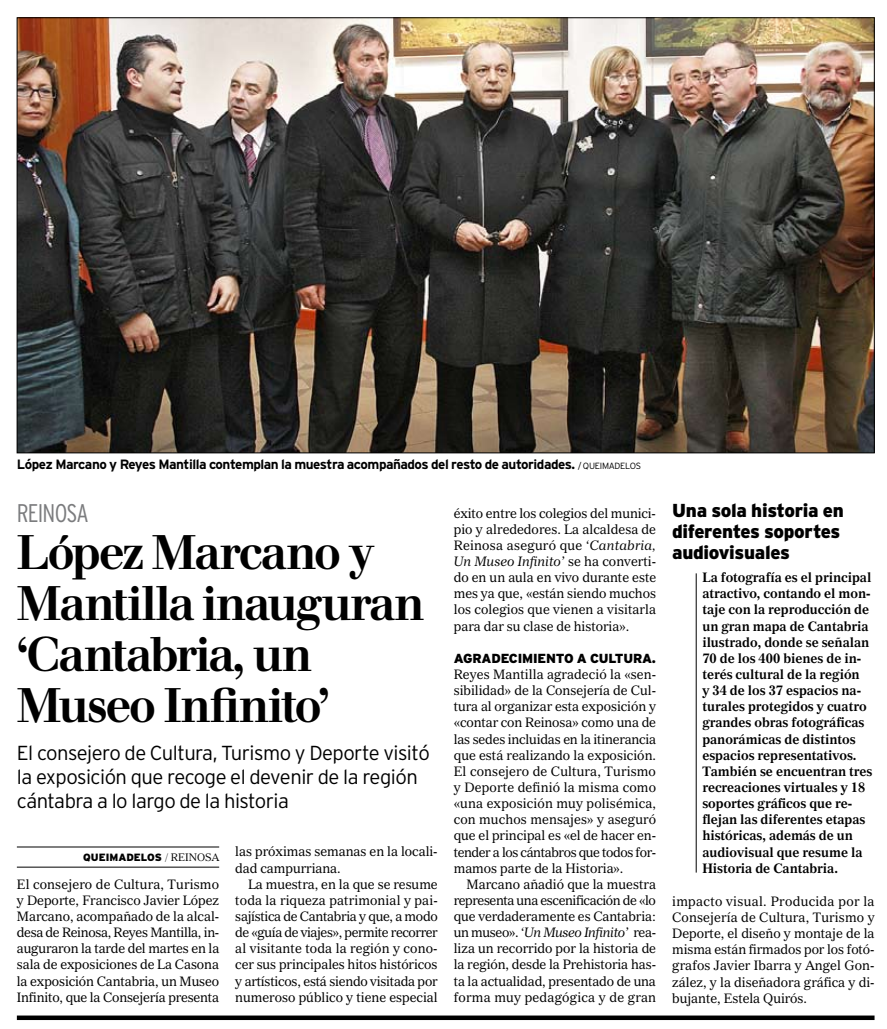
<style>
.page{position:relative;width:887px;height:1029px;background:#fff}
.page>*{position:absolute;margin:0;border:0;box-sizing:border-box;transform-origin:0 0}
.t1{font:500 48px/51px "Walbaum";letter-spacing:-.04em;color:#000;scale:.95 1}
.t2{font:300 condensed 25.5px "Interstate";letter-spacing:-.03em;color:#7b7c7e}
.t3{font:300 20.25px/24px "Interstate";letter-spacing:-.025em;color:#000}
.t4{font:900 18.75px/21px "Interstate";color:#000}
.t5{font:700 13.5px "Interstate";letter-spacing:-.035em;color:#000}
.t6{font:13.2px/16.2px "Imperial WT10 Roman";color:#000;text-align:justify;scale:.95 1}
.t7{font:700 13.2px/16.2px "Imperial WT10";color:#000;scale:.95 1}
.t8{font:italic 13.2px "Imperial WT10";letter-spacing:-.01em;color:#000;scale:.95 1}
.t9{font:900 13.2px "Interstate";letter-spacing:-.01em;color:#000}
.t10{font:900 10.5px "Interstate";color:#000}
.s1{font-weight:300;font-size:9px}
.s2{font-family:"Imperial WT10";font-style:italic}
.s3{font-family:"Imperial WT10 Roman";font-style:normal}
.s4{font-family:"Imperial WT15 Roman";font-weight:400}
</style>
<div class="page">
<img style="left:19px;top:20px;width:853px;height:431px">
<hr style="left:17px;top:846px;width:202px;height:1px;background:#000">
<hr style="left:17px;top:866px;width:202px;height:1px;background:#000">
<hr style="left:696px;top:573px;width:1px;height:299px;background:#000">
<div style="left:17px;top:1015px;width:857px;height:5px;background:#000"></div>
<p class="t5" style="left:17px;top:457px;width:626px">López Marcano y Reyes Mantilla contemplan la muestra acompañados del resto de autoridades. <span class="s1">/ queimadelos</span></p>
<h2 class="t2" style="left:17px;top:499px;width:73px">REINOSA</h2>
<h1 class="t1" style="left:17px;top:528px;width:431px">López Marcano y<br>Mantilla inauguran ‘Cantabria, un<br>Museo Infinito’</h1>
<h3 class="t3" style="left:17px;top:740px;width:414px">El consejero de Cultura, Turismo y Deporte visitó la exposición que recoge el devenir de la región cántabra a lo largo de la historia</h3>
<p class="t6" style="left:454px;top:505px;width:214px">éxito entre los colegios del munici&shy;pio y alrededores. La alcaldesa de Reinosa aseguró que <span class="s2">‘Cantabria,</span></p>
<p class="t8" style="left:454px;top:553px;width:214px">Un Museo Infinito’ <span class="s3">se ha converti-</span></p>
<p class="t6" style="left:454px;top:569px;width:214px">do en un aula en vivo durante este mes ya que, «están siendo muchos los colegios que vienen a visitarla para dar su clase de historia».</p>
<p class="t9" style="left:454px;top:650px;width:204px">Agradecimiento a Cultura.</p>
<p class="t6" style="left:454px;top:666px;width:215px">Reyes Mantilla agradeció la «sen&shy;sibilidad» de la Consejería de Cul&shy;tura al organizar esta exposición y «contar con Reinosa» como una de las sedes incluidas en la itinerancia que está realizando la exposición.<br>El consejero de Cultura, Turismo y Deporte definió la misma como «una exposición muy polisémica, con muchos mensajes» y aseguró que el principal es «el de hacer en&shy;tender a los cántabros que todos for&shy;mamos parte de la Historia».</p>
<p class="t6" style="left:454px;top:875px;width:214px;text-indent:13px">Marcano añadió que la muestra representa una escenificación de «lo que verdaderamente es Cantabria:</p>
<p class="t8" style="left:454px;top:924px;width:214px"><span class="s3">un museo».</span> ‘Un Museo Infinito’ <span class="s3">rea-</span></p>
<p class="t6" style="left:454px;top:940px;width:214px">liza un recorrido por la historia de la región, desde la Prehistoria has&shy;ta la actualidad, presentado de una forma muy pedagógica y de gran</p>
<p class="t6" style="left:235px;top:843px;width:214px">las próximas semanas en la locali&shy;dad campurriana.</p>
<p class="t6" style="left:235px;top:875px;width:214px;text-indent:13px">La muestra, en la que se resume toda la riqueza patrimonial y pai&shy;sajística de Cantabria y que, a modo de «guía de viajes», permite recorrer al visitante toda la región y cono&shy;cer sus principales hitos históricos y artísticos, está siendo visitada por numeroso público y tiene especial</p>
<p class="t10" style="left:83px;top:851px;width:137px">queimadelos <span class="s4">/ REINOSA</span></p>
<p class="t6" style="left:17px;top:875px;width:215px">El consejero de Cultura, Turismo y Deporte, Francisco Javier López Marcano, acompañado de la alcal&shy;desa de Reinosa, Reyes Mantilla, in&shy;auguraron la tarde del martes en la sala de exposiciones de La Casona la exposición Cantabria, un Museo Infinito, que la Consejería presenta</p>
<h3 class="t4" style="left:672px;top:499px;width:173px">Una sola historia en diferentes soportes audiovisuales</h3>
<p class="t7" style="left:702px;top:569px;width:181px">La fotografía es el principal atractivo, contando el mon&shy;taje con la reproducción de un gran mapa de Cantabria ilustrado, donde se señalan<br>70 de los 400 bienes de in&shy;terés cultural de la región<br>y 34 de los 37 espacios na&shy;turales protegidos y cuatro grandes obras fotográficas panorámicas de distintos espacios representativos.<br>También se encuentran tres recreaciones virtuales y 18 soportes gráficos que re&shy;flejan las diferentes etapas históricas, además de un audiovisual que resume la<br>Historia de Cantabria.</p>
<p class="t6" style="left:672px;top:893px;width:215px">impacto visual. Producida por la Consejería de Cultura, Turismo y Deporte, el diseño y montaje de la misma están firmados por los fotó&shy;grafos Javier Ibarra y Angel Gon&shy;zález, y la diseñadora gráfica y di&shy;bujante, Estela Quirós.</p>
</div>
